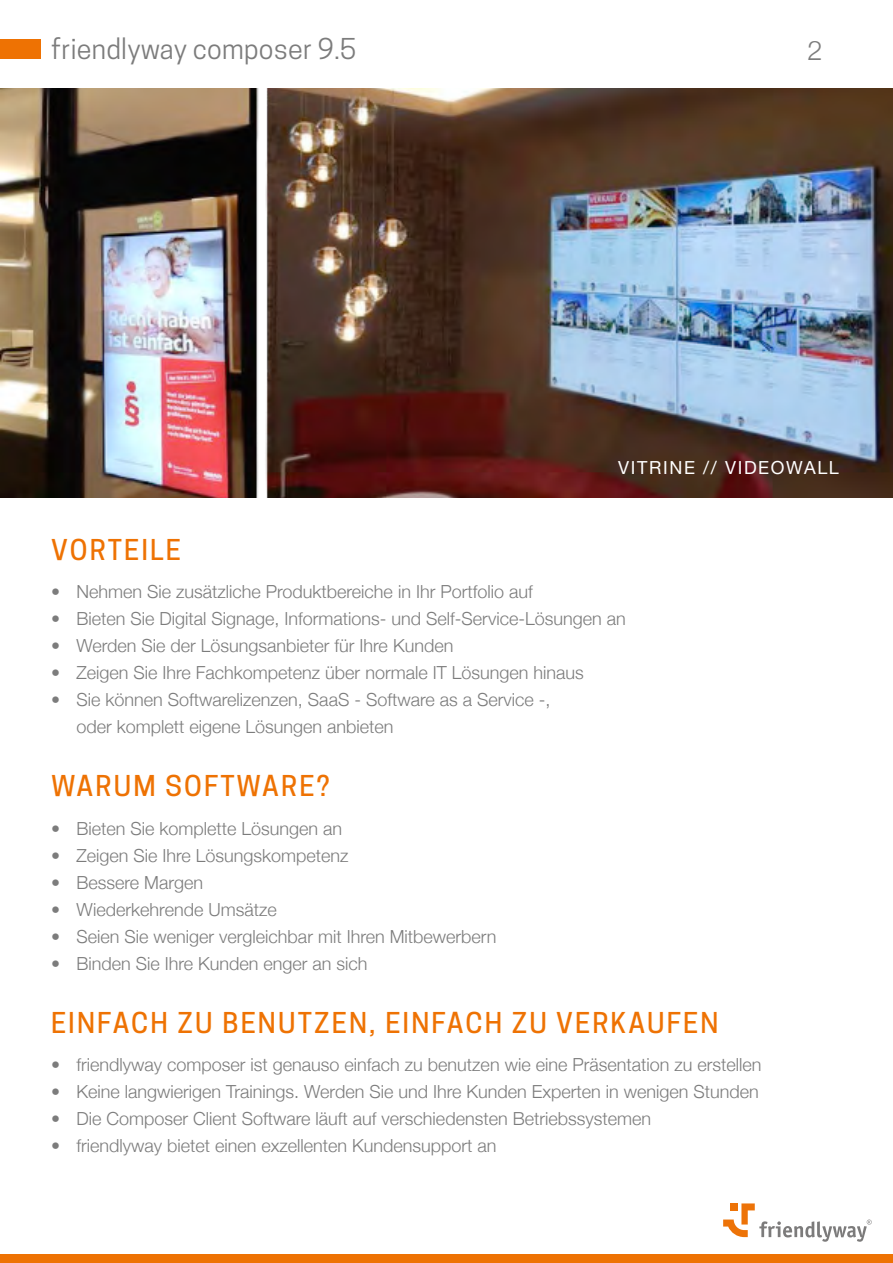
<style>
.page{position:relative;width:893px;height:1263px;background:#fff}
.page>*{position:absolute;margin:0;border:0;box-sizing:border-box;transform-origin:0 0}
.t1{font:500 27px "Cooper Hewitt";letter-spacing:.08em;color:#ee7203}
.t2{font:27px "Cooper Hewitt";letter-spacing:.01em;color:#7c7c7c}
.t3{font:300 27px "Helvetica Neue";color:#7c7c7c}
.t4{font:300 18px "Helvetica Neue";color:#7c7c7c}
.t5{font:18px "Helvetica Neue";letter-spacing:.09em;color:#fff}
</style>
<div class="page">
<svg style="left:723px;top:1203px;width:149px;height:39px"></svg>
<div style="left:0;top:1254px;width:893px;height:9px;background:#ee7203"></div>
<img style="left:0;top:88px;width:893px;height:409px">
<div style="left:0;top:39px;width:40px;height:20px;background:#ee7203"></div>
<p class="t2" style="left:51px;top:33px;width:307px">friendlyway composer 9.5</p>
<p class="t1" style="left:51px;top:534px;width:131px">VORTEILE</p>
<p class="t3" style="left:807px;top:28px;width:17px">2</p>
<p class="t5" style="left:618px;top:455px;width:222px">VITRINE // VIDEOWALL</p>
<p class="t4" style="left:51px;top:577px;width:483px">• Nehmen Sie zusätzliche Produktbereiche in Ihr Portfolio auf</p>
<p class="t4" style="left:51px;top:604px;width:576px">• Bieten Sie Digital Signage, Informations- und Self-Service-Lösungen an</p>
<p class="t4" style="left:51px;top:631px;width:404px">• Werden Sie der Lösungsanbieter für Ihre Kunden</p>
<p class="t4" style="left:51px;top:658px;width:534px">• Zeigen Sie Ihre Fachkompetenz über normale IT Lösungen hinaus</p>
<p class="t4" style="left:51px;top:685px;width:501px">• Sie können Softwarelizenzen, SaaS - Software as a Service -,</p>
<p class="t4" style="left:77px;top:712px;width:319px">oder komplett eigene Lösungen anbieten</p>
<p class="t1" style="left:51px;top:770px;width:280px">WARUM SOFTWARE?</p>
<p class="t4" style="left:51px;top:814px;width:293px">• Bieten Sie komplette Lösungen an</p>
<p class="t4" style="left:51px;top:841px;width:299px">• Zeigen Sie Ihre Lösungskompetenz</p>
<p class="t4" style="left:51px;top:868px;width:154px">• Bessere Margen</p>
<p class="t4" style="left:51px;top:895px;width:227px">• Wiederkehrende Umsätze</p>
<p class="t4" style="left:51px;top:922px;width:447px">• Seien Sie weniger vergleichbar mit Ihren Mitbewerbern</p>
<p class="t4" style="left:51px;top:949px;width:318px">• Binden Sie Ihre Kunden enger an sich</p>
<p class="t1" style="left:51px;top:1006px;width:669px">EINFACH ZU BENUTZEN, EINFACH ZU VERKAUFEN</p>
<p class="t4" style="left:51px;top:1050px;width:712px">• friendlyway composer ist genauso einfach zu benutzen wie eine Präsentation zu erstellen</p>
<p class="t4" style="left:51px;top:1077px;width:709px">• Keine langwierigen Trainings. Werden Sie und Ihre Kunden Experten in wenigen Stunden</p>
<p class="t4" style="left:51px;top:1104px;width:601px">• Die Composer Client Software läuft auf verschiedensten Betriebssystemen</p>
<p class="t4" style="left:51px;top:1131px;width:447px">• friendlyway bietet einen exzellenten Kundensupport an</p>
</div>
